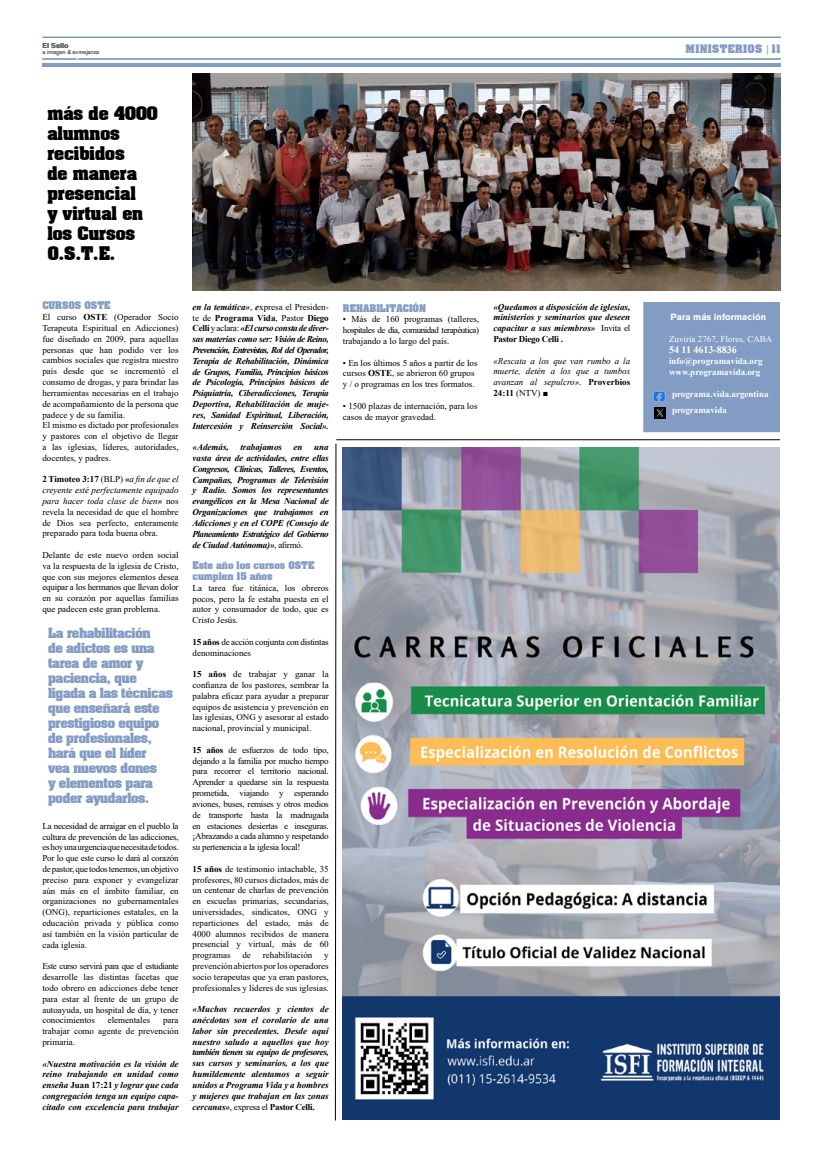
<style>
.page{position:relative;width:823px;height:1163px;background:#fff}
.page>*{position:absolute;margin:0;border:0;box-sizing:border-box;transform-origin:0 0}
.t1{font:700 16px/20px "Aaron";color:#000}
.t2{font:700 12px/15px "Aaron";letter-spacing:-.025em;color:#829cc3}
.t3{font:700 10px "Aaron";letter-spacing:.04em;color:#829cc3}
.t4{font:700 10px "Times New Roman";color:#fff}
.t5{font:9px/10.8px "Times New Roman";color:#000;text-align:justify}
.t6{font:italic 700 9px/10.8px "Times New Roman";color:#000;text-align:justify}
.t7{font:italic 9px/10.8px "Times New Roman";color:#000;text-align:justify}
.t8{font:700 9px/11px "Times New Roman";color:#fff}
.t9{font:700 9px/10.8px "Aaron";color:#829cc3}
.t10{font:9px/10.8px "Times New Roman";letter-spacing:-.025em;color:#000}
.t11{font:9px "Times New Roman";color:#fff}
.t12{font:700 9px "Akzidenz Grotesk BQ";color:#fff}
.t13{font:700 7px "Akzidenz Grotesk BQ";color:#636466}
.t14{font:6px "Akzidenz Grotesk BQ Reg OK";color:#636466}
.s1{font-weight:700}
.s2{font-weight:700;font-style:italic}
.s3{font-style:italic}
.s4{font-style:normal}
.s5{font-weight:400;font-style:normal}
.s6{font-weight:700;font-style:normal}
.s7{font-family:"Akzidenz Grotesk BQ Reg OK";font-weight:400}
</style>
<div class="page">
<hr style="left:43px;top:59px;width:737px;height:1px;background:#829cc3">
<hr style="left:43px;top:37px;width:737px;height:1px;background:#829cc3">
<hr style="left:43px;top:63px;width:737px;height:4px;background:#829cc3">
<hr style="left:336px;top:439px;width:443px;height:1px;background:#000">
<svg style="left:334px;top:443px;width:2px;height:677px"></svg>
<img style="left:343px;top:447px;width:436px;height:672px">
<img style="left:192px;top:74px;width:588px;height:217px">
<div style="left:643px;top:302px;width:136px;height:129px;background:#829cc3"></div>
<div style="left:643px;top:302px;width:136px;height:130px;border:1px solid #829cc3"></div>
<svg style="left:654px;top:408px;width:10px;height:10px"></svg>
<img style="left:653px;top:391px;width:13px;height:11px">
<p class="t13" style="left:43px;top:41px;width:27px">El Sello</p>
<p class="t14" style="left:43px;top:48px;width:58px">a imagen &amp; semejanza</p>
<h1 class="t1" style="left:47px;top:102px;width:112px">más de 4000 alumnos recibidos<br>de manera presencial<br>y virtual en los Cursos<br>O.S.T.E.</h1>
<p class="t9" style="left:42px;top:300px;width:69px">CURSOS OSTE</p>
<p class="t5" style="left:42px;top:311px;width:138px;text-align:left">El curso <span class="s1">OSTE</span> (Operador Socio Terapeuta Espiritual en Adicciones) fue diseñado en 2009, para aquellas personas que han podido ver los cambios sociales que registra nuestro país desde que se incrementó el consumo de drogas, y para brindar las herramientas necesarias en el trabajo de acompañamiento de la persona que padece y de su familia.<br>El mismo es dictado por profesionales y pastores con el objetivo de llegar a las iglesias, líderes, autoridades, docentes, y padres.</p>
<p class="t5" style="left:42px;top:473px;width:138px"><span class="s1">2 Timoteo 3:17</span> (BLP) <span class="s2">«</span><span class="s3">a fin de que el creyente esté perfectamente equipado para hacer toda clase de bien</span><span class="s2">»</span> nos revela la necesidad de que el hombre de Dios sea perfecto, enteramente preparado para toda buena obra.</p>
<p class="t5" style="left:42px;top:549px;width:138px">Delante de este nuevo orden social va la respuesta de la iglesia de Cristo, que con sus mejores elementos desea equipar a los hermanos que llevan dolor en su corazón por aquellas familias que padecen este gran problema.</p>
<h2 class="t2" style="left:48px;top:624px;width:126px">La rehabilitación<br>de adictos es una tarea de amor y paciencia, que ligada a las técnicas que enseñará este prestigioso equipo de profesionales, hará que el líder<br>vea nuevos dones<br>y elementos para poder ayudarlos.</h2>
<p class="t5" style="left:42px;top:820px;width:138px">La necesidad de arraigar en el pueblo la cultura de prevención de las adicciones, es hoy una urgencia que necesita de todos.<br>Por lo que este curso le dará al corazón de pastor, que todos tenemos, un objetivo preciso para exponer y evangelizar aún más en el ámbito familiar, en organizaciones no gubernamentales (ONG), reparticiones estatales, en la educación privada y pública como así también en la visión particular de cada iglesia.</p>
<p class="t5" style="left:42px;top:960px;width:138px">Este curso servirá para que el estudiante desarrolle las distintas facetas que todo obrero en adicciones debe tener para estar al frente de un grupo de autoayuda, un hospital de día, y tener conocimientos</p>
<p class="t5" style="left:108px;top:1014px;width:44px">elementales</p>
<p class="t5" style="left:42px;top:1014px;width:138px;text-indent:121px">para trabajar como agente de prevención primaria.</p>
<p class="t6" style="left:42px;top:1057px;width:138px">«Nuestra motivación es la visión de reino trabajando en unidad como enseña <span class="s4">Juan 17:21</span> y lograr que cada congregación tenga un equipo capa&shy;citado con excelencia para trabajar</p>
<p class="t6" style="left:192px;top:301px;width:138px">en la temática»<span class="s5">,</span> e<span class="s5">xpresa el Presiden&shy;te de</span> <span class="s4">Programa Vida</span><span class="s5">, Pastor</span> <span class="s4">Diego Celli</span> <span class="s5">y aclara:</span> «El curso consta de diver&shy;sas materias como ser: Visión de Reino, Prevención, Entrevistas, Rol del Operador, Terapia de Rehabilitación, Dinámica de Grupos, Familia, Principios básicos de Psicología, Principios básicos de Psiquiatría, Ciberadicciones, Terapia Deportiva, Rehabilitación de muje&shy;res, Sanidad Espiritual, Liberación, Intercesión y Reinserción Social».</p>
<p class="t6" style="left:192px;top:441px;width:38px">«Además,</p>
<p class="t6" style="left:240px;top:441px;width:43px">trabajamos</p>
<p class="t6" style="left:293px;top:441px;width:10px">en</p>
<p class="t6" style="left:192px;top:441px;width:138px;text-indent:122px">una vasta área de actividades, entre ellas Congresos, Clínicas, Talleres, Eventos, Campañas, Programas de Televisión y Radio. Somos los representantes evangélicos en la Mesa Nacional de Organizaciones que trabajamos en Adicciones y en el COPE (Consejo de Planeamiento Estratégico del Gobierno de Ciudad Autónoma)»<span class="s5">, afirmó.</span></p>
<p class="t9" style="left:192px;top:559px;width:123px">Este año los cursos OSTE cumplen 15 años</p>
<p class="t5" style="left:192px;top:582px;width:138px">La tarea fue titánica, los obreros pocos, pero la fe estaba puesta en el autor y consumador de todo, que es Cristo Jesús.</p>
<p class="t10" style="left:192px;top:636px;width:138px"><span class="s1">15 años</span> de acción conjunta con distintas denominaciones</p>
<p class="t5" style="left:192px;top:668px;width:138px"><span class="s1">15 años</span> de trabajar y ganar la confianza de los pastores, sembrar la palabra eficaz para ayudar a preparar equipos de asistencia y prevención en las iglesias, ONG y asesorar al estado nacional, provincial y municipal.</p>
<p class="t5" style="left:192px;top:744px;width:138px"><span class="s1">15 años</span> de esfuerzos de todo tipo, dejando a la familia por mucho tiempo para recorrer el territorio nacional.<br>Aprender a quedarse sin la respuesta prometida, viajando y esperando aviones, buses, remises y otros medios de transporte hasta la madrugada en estaciones desiertas e inseguras. ¡Abrazando a cada alumno y respetando su pertenencia a la iglesia local!</p>
<p class="t5" style="left:192px;top:862px;width:138px"><span class="s1">15 años</span> de testimonio intachable, 35 profesores, 80 cursos dictados, más de un centenar de charlas de prevención en escuelas primarias, secundarias, universidades, sindicatos, ONG y reparticiones del estado, más de 4000 alumnos recibidos de manera presencial y virtual, más de 60 programas</p>
<p class="t5" style="left:242px;top:949px;width:10px">de</p>
<p class="t5" style="left:263px;top:949px;width:51px">rehabilitación</p>
<p class="t5" style="left:192px;top:949px;width:138px;text-indent:132px">y prevención abiertos por los operadores socio terapeutas que ya eran pastores, profesionales y líderes de sus iglesias.</p>
<p class="t6" style="left:192px;top:1003px;width:138px">«Muchos recuerdos y cientos de anécdotas son el corolario de una labor sin precedentes. Desde aquí nuestro saludo a aquellos que hoy también tienen su equipo de profesores, sus cursos y seminarios, a los que humildemente alentamos a seguir unidos a Programa Vida y a hombres y mujeres que trabajan en las zonas cercanas»<span class="s5">, expresa el</span> <span class="s4">Pastor Celli.</span></p>
<p class="t9" style="left:343px;top:302px;width:85px">REHABILITACIÓN</p>
<p class="t5" style="left:343px;top:313px;width:138px">• Más de 160 programas (talleres, hospitales de día, comunidad terapéutica) trabajando a lo largo del país.</p>
<p class="t5" style="left:343px;top:357px;width:136px;text-align:left">• En los últimos 5 años a partir de los cursos <span class="s1">OSTE</span>, se abrieron 60 grupos y / o programas en los tres formatos.</p>
<p class="t5" style="left:343px;top:400px;width:136px">• 1500 plazas de internación, para los casos de mayor gravedad.</p>
<p class="t6" style="left:493px;top:301px;width:138px">«Quedamos a disposición de iglesias, ministerios y seminarios que deseen capacitar a sus miembros» <span class="s5">Invita el </span><span class="s4">Pastor Diego Celli .</span></p>
<p class="t7" style="left:493px;top:355px;width:138px">«Rescata a los que van rumbo a la muerte, detén a los que a tumbos avanzan al sepulcro»<span class="s4">.</span> <span class="s6">Proverbios 24:11</span> <span class="s4">(NTV) ■</span></p>
<p class="t3" style="left:685px;top:40px;width:96px">MINISTERIOS <span class="s7">|</span> 11</p>
<p class="t12" style="left:670px;top:312px;width:97px">Para más información</p>
<p class="t11" style="left:668px;top:332px;width:105px">Zuviría 2767, Flores, CABA</p>
<p class="t4" style="left:668px;top:342px;width:69px">54 11 4613-8836</p>
<p class="t8" style="left:668px;top:355px;width:95px">info@programavida.org www.programavida.org</p>
<p class="t8" style="left:671px;top:385px;width:98px;line-height:16px">programa.vida.argentina programavida</p>
</div>
